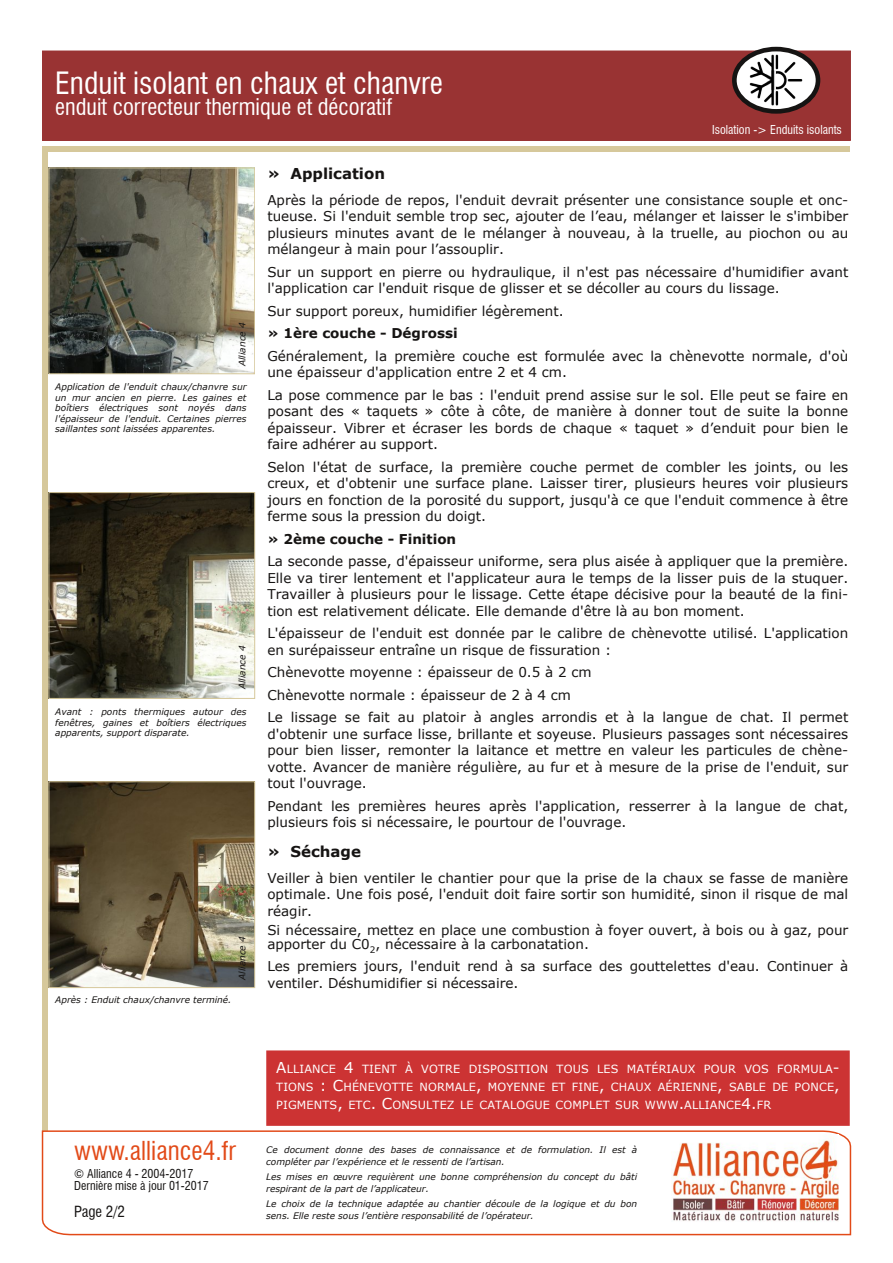
<style>
.page{position:relative;width:893px;height:1263px;background:#fff}
.page>*{position:absolute;margin:0;border:0;box-sizing:border-box;transform-origin:0 0}
.t1{font:condensed 30px "Swiss 721 BT";color:#fff}
.t2{font:condensed 25.5px "Swiss 721 BT";color:#e24a18}
.t3{font:condensed 22.5px "Swiss 721 BT";color:#fff}
.t4{font:700 15px "Verdana";color:#161413}
.t5{font:condensed 15px "Swiss 721 BT";color:#161413}
.t6{font:13.5px/16.5px "Verdana";color:#161413}
.t7{font:700 13.5px "Verdana";color:#161413}
.t8{font:condensed 12px/12px "Swiss 721 BT";color:#161413}
.t9{font:condensed 12px "Swiss 721 BT";color:#fff}
.t10{font:11.25px/18px "Verdana";letter-spacing:.015em;color:#fff;text-align:justify}
.t11{font:italic 9px/10.5px "Verdana";color:#161413}
.s1{font-size:15px}
</style>
<div class="page">
<div style="left:43px;top:147px;width:5px;height:1025px;background:#d6c89b"></div>
<svg style="left:41px;top:1130px;width:811px;height:106px"></svg>
<div style="left:43px;top:51px;width:807px;height:89px;background:#933"></div>
<div style="left:43px;top:146px;width:807px;height:6px;background:#d6c89b"></div>
<img style="left:671px;top:1134px;width:167px;height:95px">
<svg style="left:734px;top:49px;width:84px;height:62px"></svg>
<div style="left:732px;top:47px;width:88px;height:67px;border:5px solid #161413;border-radius:50%"></div>
<img style="left:750px;top:55px;width:52px;height:51px">
<img style="left:51px;top:784px;width:202px;height:201px">
<div style="left:49px;top:782px;width:206px;height:205px;border:1px solid #d6c89b"></div>
<img style="left:51px;top:170px;width:202px;height:202px">
<div style="left:49px;top:168px;width:206px;height:206px;border:1px solid #d6c89b"></div>
<img style="left:51px;top:495px;width:202px;height:201px">
<div style="left:49px;top:493px;width:206px;height:205px;border:1px solid #d6c89b"></div>
<div style="left:267px;top:1051px;width:582px;height:74px;background:#c33"></div>
<div style="left:266px;top:1050px;width:584px;height:76px;border:2px solid #c33"></div>
<h1 class="t1" style="left:55px;top:65px;width:389px">Enduit isolant en chaux et chanvre</h1>
<h3 class="t3" style="left:55px;top:93px;width:338px">enduit correcteur thermique et décoratif</h3>
<p class="t9" style="left:712px;top:122px;width:131px">Isolation -&gt; Enduits isolants</p>
<p class="t11" style="left:237px;top:366px;width:45px;rotate:-90deg">Alliance 4</p>
<p class="t11" style="left:55px;top:381px;width:193px;text-align:justify">Application de l'enduit chaux/chanvre sur un mur ancien en pierre. Les gaines et boîtiers électriques sont noyés dans l'épaisseur de l'enduit. Certaines pierres saillantes sont laissées apparentes.</p>
<p class="t11" style="left:237px;top:689px;width:45px;rotate:-90deg">Alliance 4</p>
<p class="t11" style="left:55px;top:706px;width:193px;text-align:justify">Avant : ponts thermiques autour des fenêtres, gaines et boîtiers électriques apparents, support disparate.</p>
<p class="t11" style="left:55px;top:994px;width:178px">Après : Enduit chaux/chanvre terminé.</p>
<p class="t11" style="left:237px;top:980px;width:45px;rotate:-90deg">Alliance 4</p>
<p class="t4" style="left:267px;top:164px;width:119px">» Application</p>
<p class="t6" style="left:267px;top:191px;width:582px;text-align:justify">Après la période de repos, l'enduit devrait présenter une consistance souple et onc&shy;tueuse. Si l'enduit semble trop sec, ajouter de l’eau, mélanger et laisser le s'imbiber plusieurs minutes avant de le mélanger à nouveau, à la truelle, au piochon ou au mélangeur à main pour l’assouplir.</p>
<p class="t6" style="left:267px;top:263px;width:582px">Sur un support en pierre ou hydraulique, il n'est pas nécessaire d'humidifier avant l'application car l'enduit risque de glisser et se décoller au cours du lissage.</p>
<p class="t6" style="left:267px;top:302px;width:298px">Sur support poreux, humidifier légèrement.</p>
<p class="t7" style="left:267px;top:325px;width:192px">» 1ère couche - Dégrossi</p>
<p class="t6" style="left:267px;top:347px;width:582px">Généralement, la première couche est formulée avec la chènevotte normale, d'où une épaisseur d'application entre 2 et 4 cm.</p>
<p class="t6" style="left:267px;top:386px;width:582px;text-align:justify">La pose commence par le bas : l'enduit prend assise sur le sol. Elle peut se faire en posant des « taquets » côte à côte, de manière à donner tout de suite la bonne épaisseur. Vibrer et écraser les bords de chaque « taquet » d’enduit pour bien le faire adhérer au support.</p>
<p class="t6" style="left:267px;top:458px;width:582px;text-align:justify">Selon l'état de surface, la première couche permet de combler les joints, ou les creux, et d'obtenir une surface plane. Laisser tirer, plusieurs heures voir plusieurs jours en fonction de la porosité du support, jusqu'à ce que l'enduit commence à être ferme sous la pression du doigt.</p>
<p class="t7" style="left:267px;top:530px;width:190px">» 2ème couche - Finition</p>
<p class="t6" style="left:267px;top:553px;width:582px;text-align:justify">La seconde passe, d'épaisseur uniforme, sera plus aisée à appliquer que la première.<br>Elle va tirer lentement et l'applicateur aura le temps de la lisser puis de la stuquer.<br>Travailler à plusieurs pour le lissage. Cette étape décisive pour la beauté de la fini&shy;tion est relativement délicate. Elle demande d'être là au bon moment.</p>
<p class="t6" style="left:267px;top:625px;width:582px">L'épaisseur de l'enduit est donnée par le calibre de chènevotte utilisé. L'application en surépaisseur entraîne un risque de fissuration :</p>
<p class="t6" style="left:267px;top:661px;width:582px;line-height:22.5px">Chènevotte moyenne : épaisseur de 0.5 à 2 cm<br>Chènevotte normale : épaisseur de 2 à 4 cm<br>Le lissage se fait au platoir à angles arrondis et à la langue de chat. Il permet</p>
<p class="t6" style="left:267px;top:725px;width:582px;text-align:justify">d'obtenir une surface lisse, brillante et soyeuse. Plusieurs passages sont nécessaires pour bien lisser, remonter la laitance et mettre en valeur les particules de chène&shy;votte. Avancer de manière régulière, au fur et à mesure de la prise de l'enduit, sur tout l'ouvrage.</p>
<p class="t6" style="left:267px;top:797px;width:582px">Pendant les premières heures après l'application, resserrer à la langue de chat, plusieurs fois si nécessaire, le pourtour de l'ouvrage.</p>
<p class="t4" style="left:267px;top:842px;width:95px">» Séchage</p>
<p class="t6" style="left:267px;top:869px;width:582px;text-align:justify">Veiller à bien ventiler le chantier pour que la prise de la chaux se fasse de manière optimale. Une fois posé, l'enduit doit faire sortir son humidité, sinon il risque de mal réagir.</p>
<p class="t6" style="left:267px;top:923px;width:582px;line-height:13.5px">Si nécessaire, mettez en place une combustion à foyer ouvert, à bois ou à gaz, pour apporter du C0<sub>2</sub>, nécessaire à la carbonatation.</p>
<p class="t6" style="left:267px;top:958px;width:582px">Les premiers jours, l'enduit rend à sa surface des gouttelettes d'eau. Continuer à ventiler. Déshumidifier si nécessaire.</p>
<h2 class="t2" style="left:74px;top:1135px;width:163px">www.alliance4.fr</h2>
<p class="t8" style="left:74px;top:1167px;width:136px">© Alliance 4 - 2004-2017<br>Dernière mise à jour 01-2017</p>
<p class="t5" style="left:74px;top:1202px;width:52px">Page 2/2</p>
<p class="t10" style="left:276px;top:1059px;width:565px"><span class="s1">A</span>LLIANCE <span class="s1">4</span> TIENT À VOTRE DISPOSITION TOUS LES MATÉRIAUX POUR VOS FORMULA<span class="s1">-</span>TIONS <span class="s1">: C</span>HÉNEVOTTE NORMALE<span class="s1">,</span> MOYENNE ET FINE<span class="s1">,</span> CHAUX AÉRIENNE<span class="s1">,</span> SABLE DE PONCE<span class="s1">, </span>PIGMENTS<span class="s1">,</span> ETC<span class="s1">. C</span>ONSULTEZ LE CATALOGUE COMPLET SUR WWW<span class="s1">.</span>ALLIANCE<span class="s1">4.</span>FR</p>
<p class="t11" style="left:266px;top:1143px;width:372px;line-height:12px">Ce document donne des bases de connaissance et de formulation. Il est à compléter par l’expérience et le ressenti de l’artisan.</p>
<p class="t11" style="left:266px;top:1170px;width:372px;line-height:12px">Les mises en œuvre requièrent une bonne compréhension du concept du bâti respirant de la part de l’applicateur.</p>
<p class="t11" style="left:266px;top:1197px;width:372px;line-height:12px">Le choix de la technique adaptée au chantier découle de la logique et du bon sens. Elle reste sous l’entière responsabilité de l’opérateur.</p>
</div>
